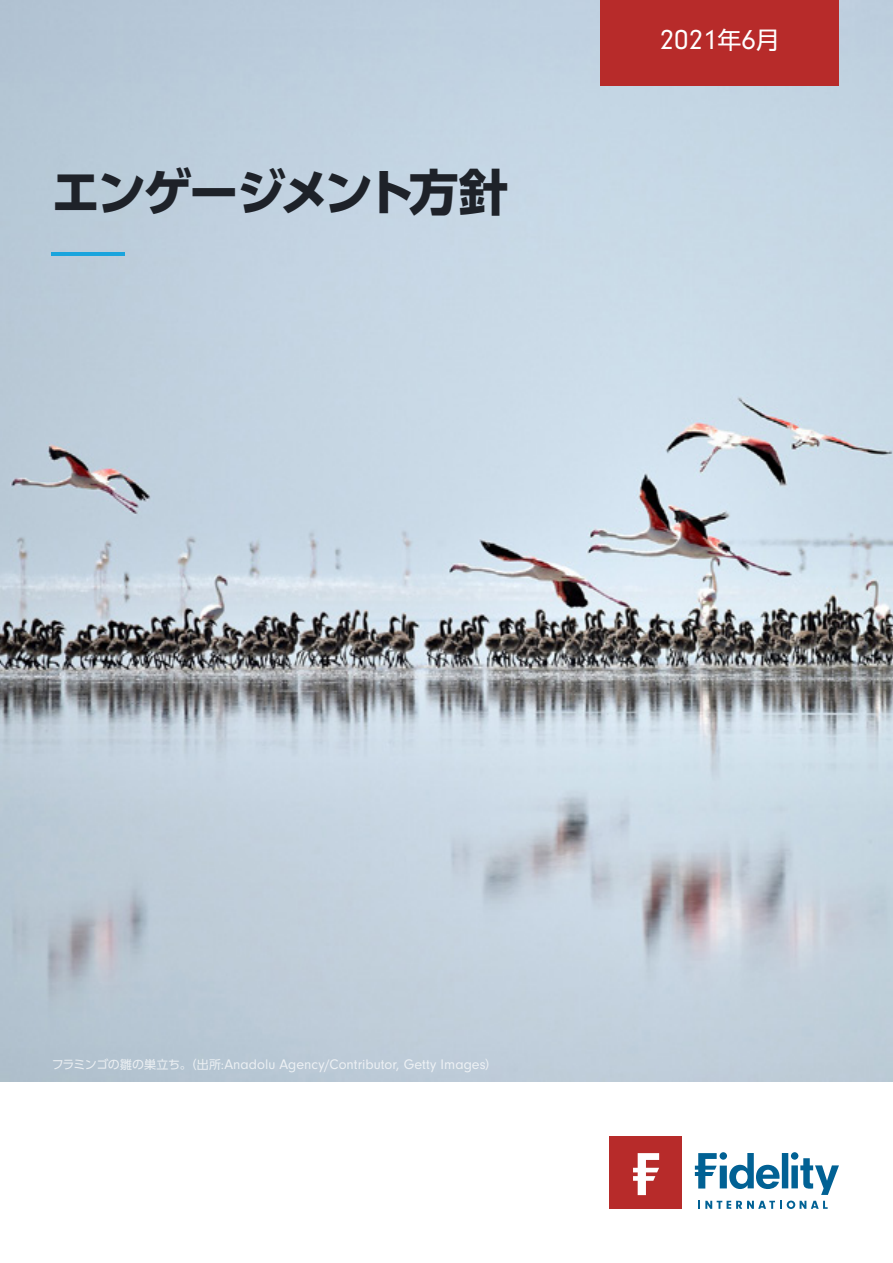
<style>
.page{position:relative;width:893px;height:1263px;background:#fff}
.page>*{position:absolute;margin:0;border:0;box-sizing:border-box;transform-origin:0 0}
.t1{font:700 49.5px "UD Shin Go Pro";letter-spacing:-.08em;color:#1e2229}
.t2{font:28.8px "Neuzeit Gro";color:#fff}
.t3{font:14.4px "Neuzeit Gro";color:#fff}
.s1{font-family:"UD Shin Go Pro";font-size:24px}
.s2{font-family:"UD Shin Go Pro";font-size:12px}
</style>
<div class="page">
<img style="left:0;top:0;width:893px;height:1082px">
<div style="left:610px;top:1137px;width:72px;height:72px;background:#b72b2a"></div>
<svg style="left:633px;top:1153px;width:26px;height:42px"></svg>
<svg style="left:695px;top:1152px;width:144px;height:57px"></svg>
<hr style="left:51px;top:252px;width:74px;height:4px;background:#1aa4dd">
<div style="left:601px;top:0;width:238px;height:85px;background:#b72b2a"></div>
<h1 class="t1" style="left:51px;top:152px;width:459px">エンゲージメント方針</h1>
<h2 class="t2" style="left:660px;top:24px;width:121px">2021<span class="s1">年</span>6<span class="s1">月</span></h2>
<p class="t3" style="left:51px;top:1057px;width:448px"><span class="s2">フラミンゴの雛の巣立ち。（出所</span>:Anadolu Agency/Contributor, Getty Images<span class="s2">）</span></p>
</div>
